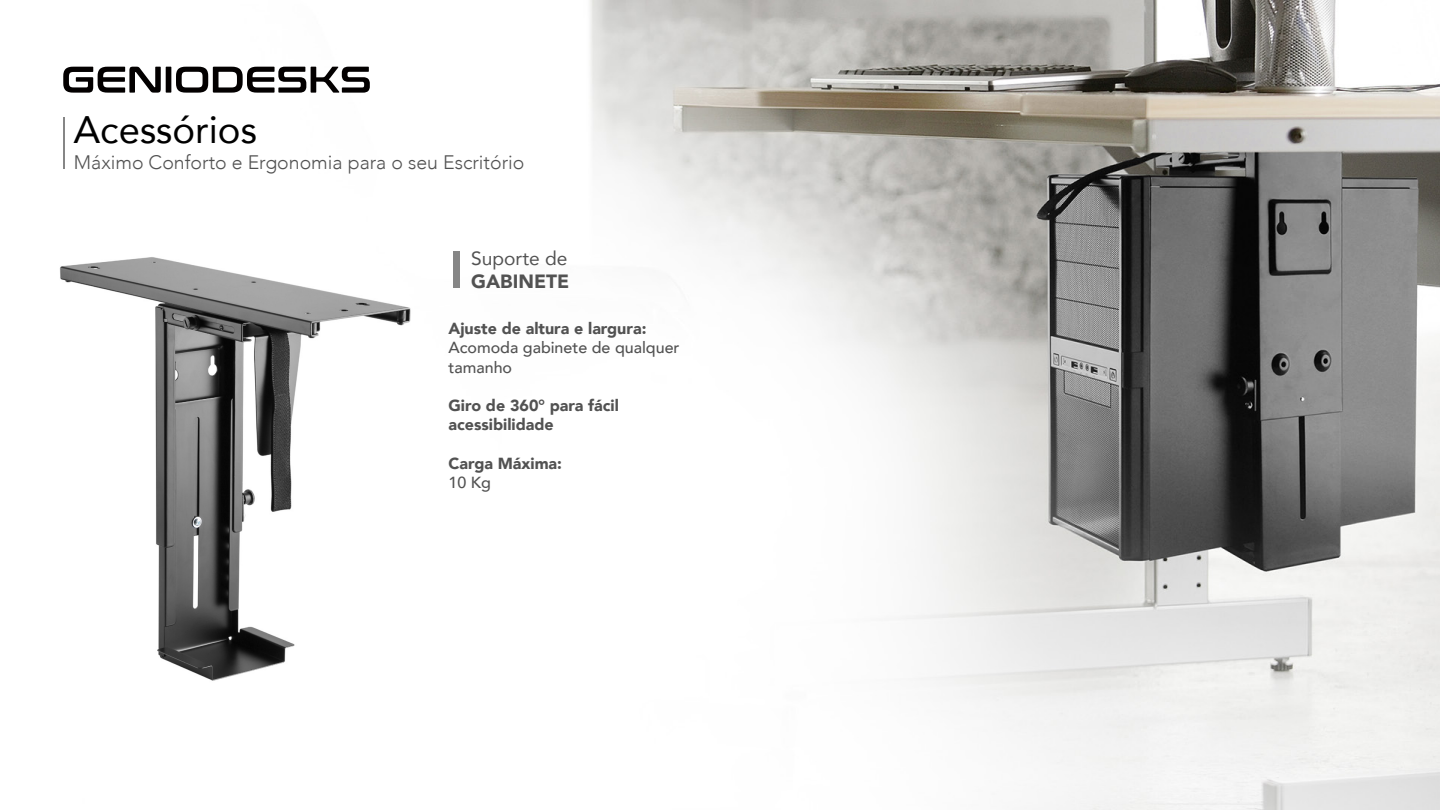
<style>
.page{position:relative;width:1440px;height:810px;background:#fff}
.page>*{position:absolute;margin:0;border:0;box-sizing:border-box;transform-origin:0 0}
.t1{font:38.25px "Avenir";color:#000}
.t2{font:300 19.5px "Avenir";color:#525252}
.t3{font:19.2px "Avenir";color:#525252}
.t4{font:900 19.2px "Avenir";color:#525252}
.t5{font:900 16.05px/19.3px "Avenir";color:#525252}
.t6{font:500 16.05px/19.3px "Avenir";color:#525252}
</style>
<div class="page">
<img style="left:70px;top:0;width:1370px;height:810px">
<svg style="left:63px;top:67px;width:98px;height:26px"></svg>
<div style="left:166px;top:67px;width:5px;height:26px;background:#030000"></div>
<svg style="left:176px;top:67px;width:194px;height:26px"></svg>
<hr style="left:63px;top:117px;width:2px;height:52px;background:#868686">
<img style="left:60px;top:251px;width:353px;height:436px">
<div style="left:453px;top:251px;width:6px;height:37px;background:#868686"></div>
<h1 class="t1" style="left:73px;top:99px;width:185px">Acessórios</h1>
<p class="t2" style="left:74px;top:150px;width:452px">Máximo Conforto e Ergonomia para o seu Escritório</p>
<p class="t3" style="left:471px;top:243px;width:98px">Suporte de</p>
<p class="t4" style="left:471px;top:265px;width:99px">GABINETE</p>
<p class="t5" style="left:448px;top:318px;width:199px">Ajuste de altura e largura:</p>
<p class="t6" style="left:448px;top:337px;width:233px">Acomoda gabinete de qualquer tamanho</p>
<p class="t5" style="left:448px;top:395px;width:172px">Giro de 360° para fácil acessibilidade</p>
<p class="t5" style="left:448px;top:453px;width:115px">Carga Máxima:</p>
<p class="t6" style="left:448px;top:472px;width:44px">10 Kg</p>
</div>
